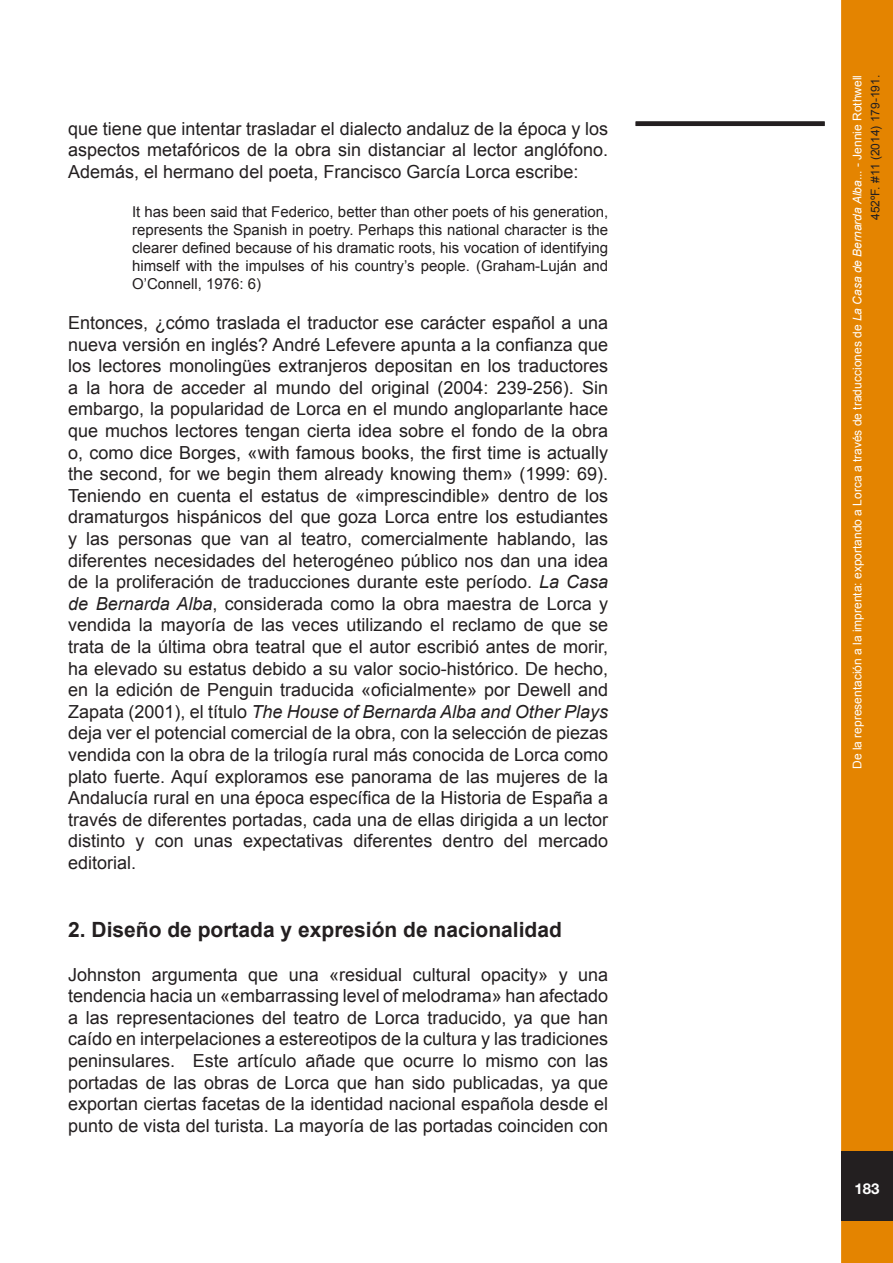
<style>
.page{position:relative;width:893px;height:1263px;background:#fff}
.page>*{position:absolute;margin:0;border:0;box-sizing:border-box;transform-origin:0 0}
.t1{font:700 21px "Arial";color:#231f20}
.t2{font:18px/21.6px "Arial";color:#231f20;text-align:justify}
.t3{font:15px/18px "Arial";color:#231f20;text-align:justify}
.t4{font:700 15px "Helvetica Neue";color:#fff}
.t5{font:12px/18px "Arial";color:#fff;text-align:right}
.s1{font-style:italic}
.s2{color:#231f20}
</style>
<div class="page">
<div style="left:843px;top:2px;width:48px;height:1259px;background:#e48400"></div>
<div style="left:841px;top:0;width:52px;height:1263px;border:3px solid #e48400"></div>
<div style="left:841px;top:1151px;width:52px;height:70px;background:#231f20"></div>
<div style="left:636px;top:121px;width:189px;height:5px;background:#231f20"></div>
<p class="t2" style="left:68px;top:118px;width:541px">que tiene que intentar trasladar el dialecto andaluz de la época y los aspectos metafóricos de la obra sin distanciar al lector anglófono.<br>Además, el hermano del poeta, Francisco García Lorca escribe:</p>
<p class="t3" style="left:132px;top:203px;width:478px">It has been said that Federico, better than other poets of his generation, represents the Spanish in poetry. Perhaps this national character is the clearer defined because of his dramatic roots, his vocation of identifying himself with the impulses of his country’s people. (Graham-Luján and O’Connell, 1976: 6)</p>
<p class="t2" style="left:68px;top:312px;width:541px">Entonces, ¿cómo traslada el traductor ese carácter español a una nueva versión en inglés? André Lefevere apunta a la confianza que los lectores monolingües extranjeros depositan en los traductores a la hora de acceder al mundo del original (2004: 239-256). Sin embargo, la popularidad de Lorca en el mundo angloparlante hace que muchos lectores tengan cierta idea sobre el fondo de la obra o, como dice Borges, «with famous books, the first time is actually the second, for we begin them already knowing them» (1999: 69).<br>Teniendo en cuenta el estatus de «imprescindible» dentro de los dramaturgos hispánicos del que goza Lorca entre los estudiantes y las personas que van al teatro, comercialmente hablando, las diferentes necesidades del heterogéneo público nos dan una idea de la proliferación de traducciones durante este período. <span class="s1">La Casa de Bernarda Alba</span>, considerada como la obra maestra de Lorca y vendida la mayoría de las veces utilizando el reclamo de que se trata de la última obra teatral que el autor escribió antes de morir, ha elevado su estatus debido a su valor socio-histórico. De hecho, en la edición de Penguin traducida «oficialmente» por Dewell and Zapata (2001), el título <span class="s1">The House of Bernarda Alba and Other Plays </span>deja ver el potencial comercial de la obra, con la selección de piezas vendida con la obra de la trilogía rural más conocida de Lorca como plato fuerte. Aquí exploramos ese panorama de las mujeres de la Andalucía rural en una época específica de la Historia de España a través de diferentes portadas, cada una de ellas dirigida a un lector distinto y con unas expectativas diferentes dentro del mercado editorial.</p>
<p class="t1" style="left:68px;top:916px;width:495px">2. Diseño de portada y expresión de nacionalidad</p>
<p class="t2" style="left:68px;top:964px;width:541px">Johnston argumenta que una «residual cultural opacity» y una tendencia hacia un «embarrassing level of melodrama» han afectado a las representaciones del teatro de Lorca traducido, ya que han caído en interpelaciones a estereotipos de la cultura y las tradiciones peninsulares. Este artículo añade que ocurre lo mismo con las portadas de las obras de Lorca que han sido publicadas, ya que exportan ciertas facetas de la identidad nacional española desde el punto de vista del turista. La mayoría de las portadas coinciden con</p>
<p class="t5" style="left:848px;top:769px;width:695px;rotate:-90deg">De la representación a la imprenta: exportando a Lorca a través de traducciones de <span class="s1">La Casa de Bernarda Alba</span>... - Jennie Rothwell<br><span class="s2">452ºF. #11 (2014) 179-191.</span></p>
<p class="t4" style="left:854px;top:1179px;width:27px">183</p>
</div>
